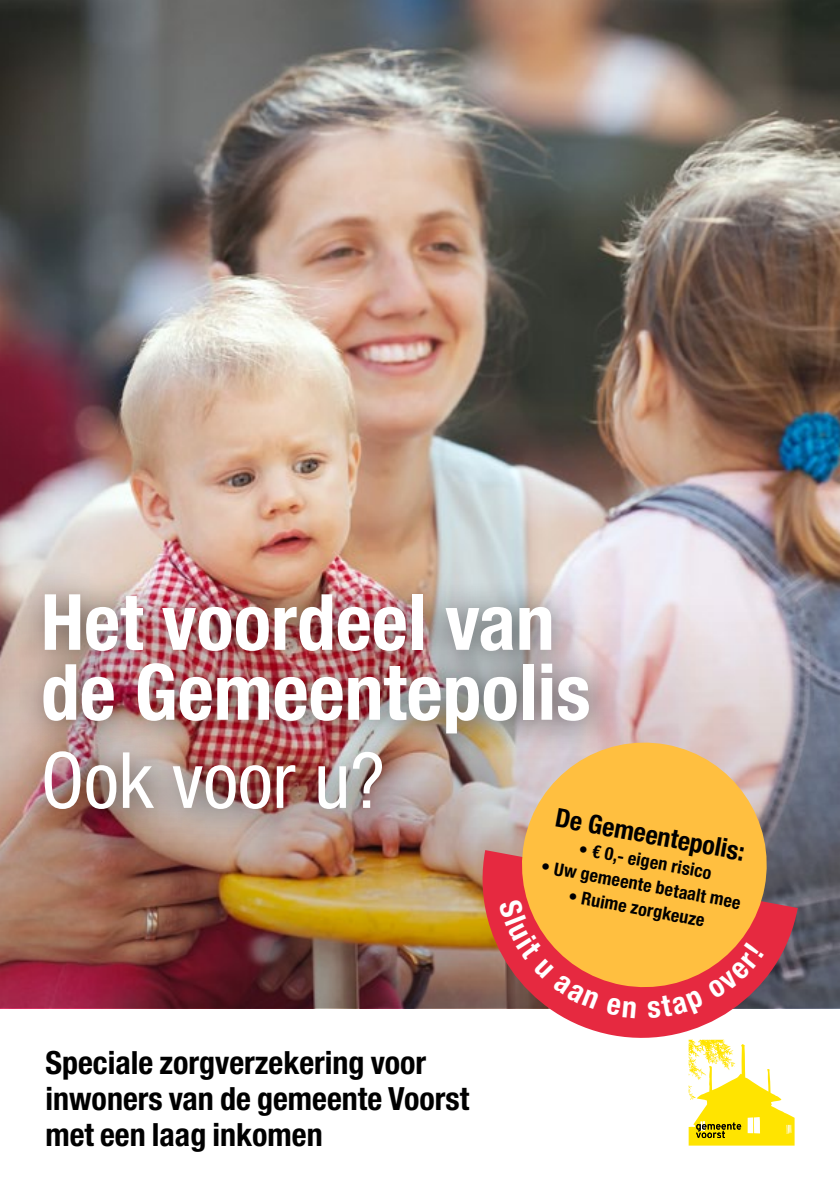
<style>
.page{position:relative;width:840px;height:1191px;background:#fff}
.page>*{position:absolute;margin:0;border:0;box-sizing:border-box;transform-origin:0 0}
.t1{font:700 condensed 77.6px/70px "Helvetica Neue LT Std";color:#fff}
.t2{font:condensed 77.6px "Helvetica Neue LT Std";color:#fff}
.t3{font:700 condensed 32px/36px "Helvetica Neue LT Std";color:#000}
.t4{font:700 condensed 26px "Helvetica Neue LT Std";color:#000}
.t5{font:700 condensed 18px "Helvetica Neue LT Std";color:#000}
</style>
<div class="page">
<img style="left:0;top:0;width:839px;height:561px">
<img style="left:0;top:561px;width:839px;height:447px">
<div style="left:14px;top:565px;width:608px;height:202px;background:#000;opacity:.66"></div>
<div style="left:15px;top:723px;width:401px;height:120px;background:#000;opacity:.66"></div>
<svg style="left:469px;top:850px;width:328px;height:188px"></svg>
<svg style="left:511px;top:732px;width:265px;height:265px;background:#f0b55a"></svg>
<svg style="left:688px;top:1039px;width:106px;height:106px"></svg>
<img style="left:715px;top:1122px;width:25px;height:7px">
<svg style="left:498px;top:898px;width:100px;height:111px;background:#e06041"></svg>
<svg style="left:606px;top:997px;width:30px;height:21px"></svg>
<svg style="left:647px;top:942px;width:116px;height:76px;background:#e86348"></svg>
<h1 class="t1" style="left:41px;top:586px;width:551px">Het voordeel van de Gemeentepolis</h1>
<h1 class="t2" style="left:41px;top:735px;width:345px">Ook voor u?</h1>
<p class="t4" style="left:559px;top:800px;width:193px;rotate:11deg">De Gemeentepolis:</p>
<p class="t5" style="left:580px;top:838px;width:136px;rotate:10deg">• € 0,- eigen risico</p>
<p class="t5" style="left:542px;top:856px;width:204px;rotate:10deg">• Uw gemeente betaalt mee</p>
<p class="t5" style="left:570px;top:885px;width:140px;rotate:10deg">• Ruime zorgkeuze</p>
<p class="t3" style="left:45px;top:1043px;width:425px">Speciale zorgverzekering voor inwoners van de gemeente Voorst met een laag inkomen</p>
</div>
